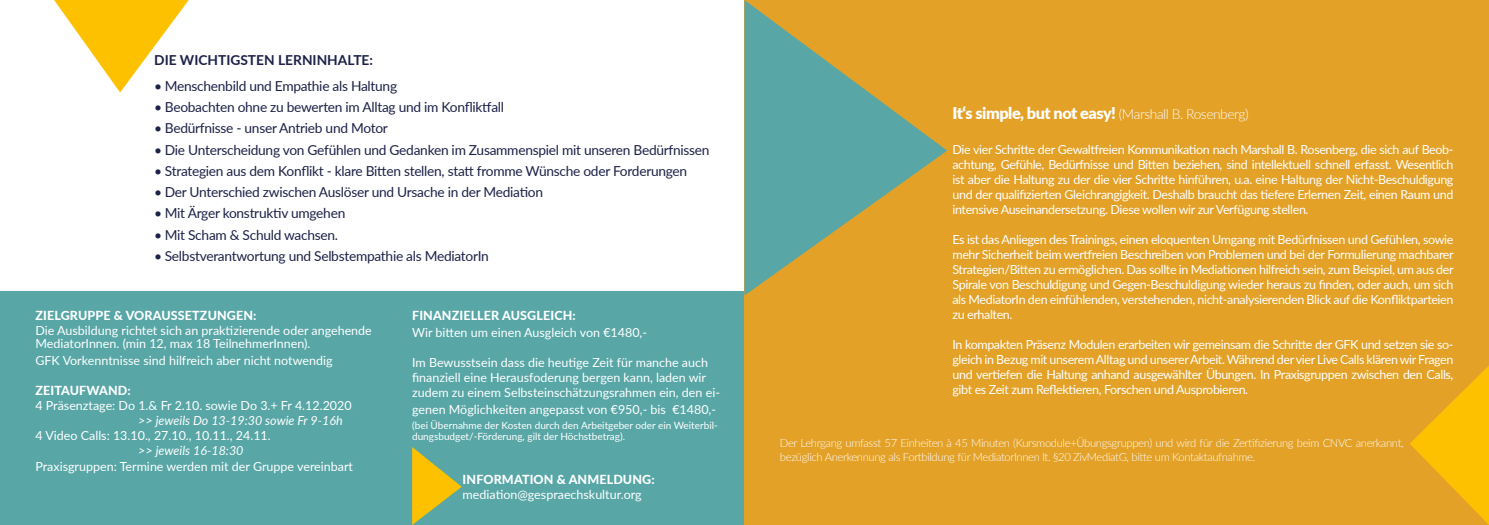
<style>
.page{position:relative;width:1489px;height:525px;background:#fff}
.page>*{position:absolute;margin:0;border:0;box-sizing:border-box;transform-origin:0 0}
.t1{font:900 16.25px "Lato";letter-spacing:-.03em;color:#fff}
.t2{font:13.75px "Lato";letter-spacing:-.02em;color:#1d2147}
.t3{font:700 13.75px "Lato";color:#1d2147}
.t4{font:12.5px/15px "Lato";color:#fff;text-align:justify}
.t5{font:800 12.5px "Lato";letter-spacing:.01em;color:#fff}
.t6{font:italic 12.5px "Lato";color:#fff}
.t7{font:300 11.25px/13.5px "Lato";letter-spacing:-.03em;color:#fff}
.t8{font:10px/11.2px "Lato";color:#fff}
.s1{font-weight:300;font-size:13.75px}
</style>
<div class="page">
<div style="left:0;top:291px;width:745px;height:233px;background:#58a6a6"></div>
<div style="left:744px;top:0;width:744px;height:524px;background:#e3a127"></div>
<svg style="left:744px;top:0;width:203px;height:295px"></svg>
<svg style="left:1410px;top:367px;width:78px;height:157px"></svg>
<svg style="left:54px;top:0;width:135px;height:92px"></svg>
<svg style="left:412px;top:447px;width:50px;height:77px"></svg>
<p class="t3" style="left:154px;top:49px;width:220px">DIE WICHTIGSTEN LERNINHALTE:</p>
<p class="t2" style="left:154px;top:76px;width:244px">• Menschenbild und Empathie als Haltung</p>
<p class="t2" style="left:154px;top:97px;width:351px">• Beobachten ohne zu bewerten im Alltag und im Konfliktfall</p>
<p class="t2" style="left:154px;top:118px;width:235px">• Bedürfnisse - unser Antrieb und Motor</p>
<p class="t2" style="left:154px;top:140px;width:557px">• Die Unterscheidung von Gefühlen und Gedanken im Zusammenspiel mit unseren Bedürfnissen</p>
<p class="t2" style="left:154px;top:161px;width:534px">• Strategien aus dem Konflikt - klare Bitten stellen, statt fromme Wünsche oder Forderungen</p>
<p class="t2" style="left:154px;top:182px;width:390px">• Der Unterschied zwischen Auslöser und Ursache in der Mediation</p>
<p class="t2" style="left:154px;top:203px;width:193px">• Mit Ärger konstruktiv umgehen</p>
<p class="t2" style="left:154px;top:225px;width:185px">• Mit Scham &amp; Schuld wachsen.</p>
<p class="t2" style="left:154px;top:246px;width:336px">• Selbstverantwortung und Selbstempathie als MediatorIn</p>
<p class="t5" style="left:35px;top:305px;width:222px">ZIELGRUPPE &amp; VORAUSSETZUNGEN:</p>
<p class="t4" style="left:35px;top:322px;width:338px;line-height:13.8px">Die Ausbildung richtet sich an praktizierende oder angehende<br>MediatorInnen. (min 12, max 18 TeilnehmerInnen).</p>
<p class="t4" style="left:35px;top:352px;width:298px">GFK Vorkenntnisse sind hilfreich aber nicht notwendig</p>
<p class="t5" style="left:35px;top:380px;width:97px">ZEITAUFWAND:</p>
<p class="t4" style="left:35px;top:397px;width:318px">4 Präsenztage: Do 1.&amp; Fr 2.10. sowie Do 3.+ Fr 4.12.2020</p>
<p class="t6" style="left:138px;top:411px;width:206px">&gt;&gt; jeweils Do 13-19:30 sowie Fr 9-16h</p>
<p class="t4" style="left:35px;top:427px;width:237px">4 Video Calls: 13.10., 27.10., 10.11., 24.11.</p>
<p class="t6" style="left:138px;top:441px;width:107px">&gt;&gt; jeweils 16-18:30</p>
<p class="t4" style="left:35px;top:458px;width:319px">Praxisgruppen: Termine werden mit der Gruppe vereinbart</p>
<p class="t5" style="left:412px;top:306px;width:165px">FINANZIELLER AUSGLEICH:</p>
<p class="t4" style="left:412px;top:324px;width:236px">Wir bitten um einen Ausgleich von €1480,-</p>
<p class="t4" style="left:412px;top:354px;width:309px;text-align:left">Im Bewusstsein dass die heutige Zeit für manche auch finanziell eine Herausfoderung bergen kann, laden wir zudem zu einem Selbsteinschätzungsrahmen ein, den ei-</p>
<p class="t4" style="left:412px;top:401px;width:305px">genen Möglichkeiten angepasst von €950,- bis €1480,-</p>
<p class="t8" style="left:412px;top:418px;width:307px">(bei Übernahme der Kosten durch den Arbeitgeber oder ein Weiterbil&shy;dungsbudget/-Förderung, gilt der Höchstbetrag).</p>
<p class="t5" style="left:462px;top:469px;width:193px">INFORMATION &amp; ANMELDUNG:</p>
<p class="t4" style="left:462px;top:486px;width:180px">mediation@gespraechskultur.org</p>
<h1 class="t1" style="left:952px;top:101px;width:297px">It‘s simple, but not easy! <span class="s1">(Marshall B. Rosenberg)</span></h1>
<p class="t4" style="left:952px;top:141px;width:502px">Die vier Schritte der Gewaltfreien Kommunikation nach Marshall B. Rosenberg, die sich auf Beob&shy;achtung, Gefühle, Bedürfnisse und Bitten beziehen, sind intellektuell schnell erfasst. Wesentlich ist aber die Haltung zu der die vier Schritte hinführen, u.a. eine Haltung der Nicht-Beschuldigung und der qualifizierten Gleichrangigkeit. Deshalb braucht das tiefere Erlernen Zeit, einen Raum und intensive Auseinandersetzung. Diese wollen wir zur Verfügung stellen.</p>
<p class="t4" style="left:952px;top:231px;width:502px">Es ist das Anliegen des Trainings, einen eloquenten Umgang mit Bedürfnissen und Gefühlen, sowie mehr Sicherheit beim wertfreien Beschreiben von Problemen und bei der Formulierung machbarer Strategien/Bitten zu ermöglichen. Das sollte in Mediationen hilfreich sein, zum Beispiel, um aus der Spirale von Beschuldigung und Gegen-Beschuldigung wieder heraus zu finden, oder auch, um sich als MediatorIn den einfühlenden, verstehenden, nicht-analysierenden Blick auf die Konfliktparteien zu erhalten.</p>
<p class="t4" style="left:952px;top:336px;width:502px">In kompakten Präsenz Modulen erarbeiten wir gemeinsam die Schritte der GFK und setzen sie so&shy;gleich in Bezug mit unserem Alltag und unserer Arbeit. Während der vier Live Calls klären wir Fragen und vertiefen die Haltung anhand ausgewählter Übungen. In Praxisgruppen zwischen den Calls, gibt es Zeit zum Reflektieren, Forschen und Ausprobieren.</p>
<p class="t7" style="left:780px;top:435px;width:625px">Der Lehrgang umfasst 57 Einheiten à 45 Minuten (Kursmodule+Übungsgruppen) und wird für die Zertifizierung beim CNVC anerkannt, bezüglich Anerkennung als Fortbildung für MediatorInnen lt. §20 ZivMediatG, bitte um Kontaktaufnahme.</p>
</div>
